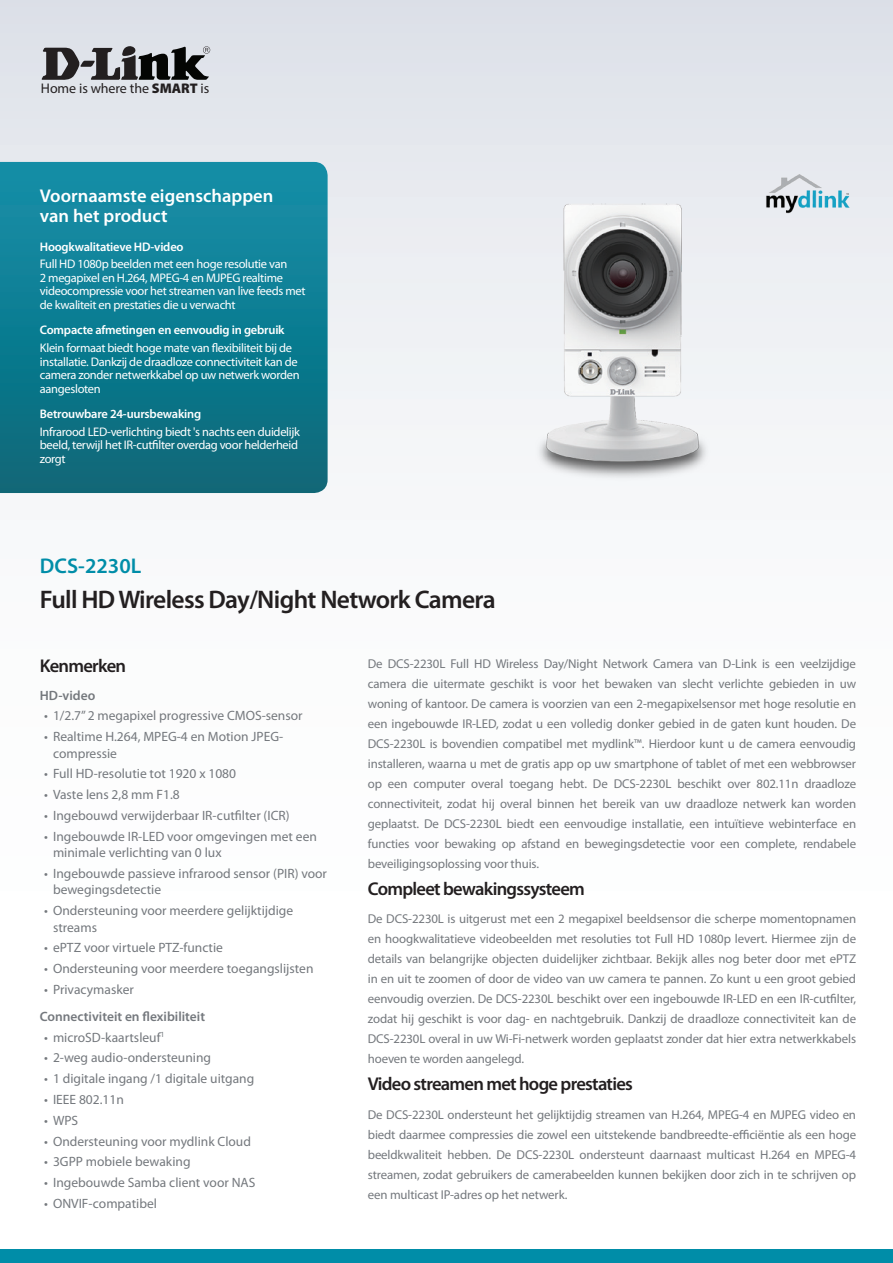
<style>
.page{position:relative;width:893px;height:1263px;background:#fff}
.page>*{position:absolute;margin:0;border:0;box-sizing:border-box;transform-origin:0 0}
.Product_Name__Cover{font:600 25.5px "Myriad Pro";letter-spacing:-.025em;color:#231f20}
.Model_Number__Cover{font:600 21.3px "Myriad Pro";color:#008da8}
.Description_Text{font:600 18.6px "Myriad Pro";letter-spacing:-.04em;color:#231f20}
.Highlights_Title{font:600 18.6px/20px "Myriad Pro";color:#fff}
.Features_Title{font:600 18.6px "Myriad Pro";letter-spacing:-.04em;color:#231f20}
.t1{font:13.95px "Myriad Pro";letter-spacing:-.005em;color:#231f20}
.t2{font:13.5px/16.5px "Myriad Pro";color:#74787d}
.Features_Category{font:600 13.5px "Myriad Pro";color:#74787d}
.Description_Text-2{font:12.9px/20px "Myriad Pro";letter-spacing:-.01em;color:#74787d;text-align:justify}
.Highlights_Text{font:12.45px/13.5px "Myriad Pro";letter-spacing:-.025em;color:#fff}
.Highlights_Category{font:600 12.45px "Myriad Pro";letter-spacing:-.015em;color:#fff}
.s1{font-weight:900}
</style>
<div class="page">
<div style="left:0;top:0;width:893px;height:1084px;background:linear-gradient(to bottom,#e3e6ec,#fff)"></div>
<div style="left:0;top:1249px;width:893px;height:14px;background:#008da8"></div>
<svg style="left:0;top:162px;width:328px;height:331px;background:#0f7c90"></svg>
<svg style="left:42px;top:46px;width:168px;height:34px;background:#737376"></svg>
<img style="left:514px;top:172px;width:217px;height:321px">
<img style="left:757px;top:163px;width:99px;height:59px">
<p class="t1" style="left:41px;top:80px;width:170px">Home is where the <span class="s1">SMART</span> is</p>
<p class="Highlights_Title" style="left:40px;top:185px;width:235px">Voornaamste eigenschappen van het product</p>
<p class="Highlights_Category" style="left:40px;top:238px;width:145px">Hoogkwalitatieve HD-video</p>
<p class="Highlights_Text" style="left:40px;top:257px;width:267px">Full HD 1080p beelden met een hoge resolutie van<br>2 megapixel en H.264, MPEG-4 en MJPEG realtime videocompressie voor het streamen van live feeds met de kwaliteit en prestaties die u verwacht</p>
<p class="Highlights_Category" style="left:40px;top:322px;width:246px">Compacte afmetingen en eenvoudig in gebruik</p>
<p class="Highlights_Text" style="left:40px;top:341px;width:261px">Klein formaat biedt hoge mate van flexibiliteit bij de installatie. Dankzij de draadloze connectiviteit kan de camera zonder netwerkkabel op uw netwerk worden aangesloten</p>
<p class="Highlights_Category" style="left:40px;top:406px;width:163px">Betrouwbare 24-uursbewaking</p>
<p class="Highlights_Text" style="left:40px;top:425px;width:262px">Infrarood LED-verlichting biedt 's nachts een duidelijk beeld, terwijl het IR-cutfilter overdag voor helderheid zorgt</p>
<p class="Model_Number__Cover" style="left:40px;top:552px;width:103px">DCS-2230L</p>
<p class="Product_Name__Cover" style="left:40px;top:583px;width:457px">Full HD Wireless Day/Night Network Camera</p>
<p class="Features_Title" style="left:40px;top:654px;width:88px">Kenmerken</p>
<p class="Features_Category" style="left:40px;top:686px;width:57px">HD-video</p>
<p class="t2" style="left:44px;top:707px;width:260px">• 1/2.7” 2 megapixel progressive CMOS-sensor</p>
<p class="t2" style="left:53px;top:728px;width:232px;text-indent:-9px">• Realtime H.264, MPEG-4 en Motion JPEG&shy;compressie</p>
<p class="t2" style="left:44px;top:765px;width:194px">• Full HD-resolutie tot 1920 x 1080</p>
<p class="t2" style="left:44px;top:786px;width:137px">• Vaste lens 2,8 mm F1.8</p>
<p class="t2" style="left:44px;top:807px;width:247px">• Ingebouwd verwijderbaar IR-cutfilter (ICR)</p>
<p class="t2" style="left:53px;top:827px;width:265px;text-indent:-9px">• Ingebouwde IR-LED voor omgevingen met een minimale verlichting van 0 lux</p>
<p class="t2" style="left:53px;top:865px;width:275px;text-indent:-9px">• Ingebouwde passieve infrarood sensor (PIR) voor bewegingsdetectie</p>
<p class="t2" style="left:53px;top:902px;width:242px;text-indent:-9px">• Ondersteuning voor meerdere gelijktijdige streams</p>
<p class="t2" style="left:44px;top:939px;width:180px">• ePTZ voor virtuele PTZ-functie</p>
<p class="t2" style="left:44px;top:960px;width:271px">• Ondersteuning voor meerdere toegangslijsten</p>
<p class="t2" style="left:44px;top:981px;width:91px">• Privacymasker</p>
<p class="Features_Category" style="left:40px;top:1008px;width:167px">Connectiviteit en flexibiliteit</p>
<p class="t2" style="left:44px;top:1029px;width:122px">• microSD-kaartsleuf<sup>1</sup></p>
<p class="t2" style="left:44px;top:1049px;width:168px">• 2-weg audio-ondersteuning</p>
<p class="t2" style="left:44px;top:1070px;width:212px">• 1 digitale ingang /1 digitale uitgang</p>
<p class="t2" style="left:44px;top:1091px;width:81px">• IEEE 802.11n</p>
<p class="t2" style="left:44px;top:1112px;width:36px">• WPS</p>
<p class="t2" style="left:44px;top:1132px;width:208px">• Ondersteuning voor mydlink Cloud</p>
<p class="t2" style="left:44px;top:1153px;width:148px">• 3GPP mobiele bewaking</p>
<p class="t2" style="left:44px;top:1174px;width:213px">• Ingebouwde Samba client voor NAS</p>
<p class="t2" style="left:44px;top:1195px;width:114px">• ONVIF-compatibel</p>
<p class="Description_Text-2" style="left:368px;top:654px;width:490px">De DCS-2230L Full HD Wireless Day/Night Network Camera van D-Link is een veelzijdige camera die uitermate geschikt is voor het bewaken van slecht verlichte gebieden in uw woning of kantoor. De camera is voorzien van een 2-megapixelsensor met hoge resolutie en een ingebouwde IR-LED, zodat u een volledig donker gebied in de gaten kunt houden. De DCS-2230L is bovendien compatibel met mydlink™. Hierdoor kunt u de camera eenvoudig installeren, waarna u met de gratis app op uw smartphone of tablet of met een webbrowser op een computer overal toegang hebt. De DCS-2230L beschikt over 802.11n draadloze connectiviteit, zodat hij overal binnen het bereik van uw draadloze netwerk kan worden geplaatst. De DCS-2230L biedt een eenvoudige installatie, een intuïtieve webinterface en functies voor bewaking op afstand en bewegingsdetectie voor een complete, rendabele beveiligingsoplossing voor thuis.</p>
<p class="Description_Text" style="left:368px;top:876px;width:219px">Compleet bewakingssysteem</p>
<p class="Description_Text-2" style="left:368px;top:909px;width:490px">De DCS-2230L is uitgerust met een 2 megapixel beeldsensor die scherpe momentopnamen en hoogkwalitatieve videobeelden met resoluties tot Full HD 1080p levert. Hiermee zijn de details van belangrijke objecten duidelijker zichtbaar. Bekijk alles nog beter door met ePTZ in en uit te zoomen of door de video van uw camera te pannen. Zo kunt u een groot gebied eenvoudig overzien. De DCS-2230L beschikt over een ingebouwde IR-LED en een IR-cutfilter, zodat hij geschikt is voor dag- en nachtgebruik. Dankzij de draadloze connectiviteit kan de DCS-2230L overal in uw Wi-Fi-netwerk worden geplaatst zonder dat hier extra netwerkkabels hoeven te worden aangelegd.</p>
<p class="Description_Text" style="left:368px;top:1072px;width:267px">Video streamen met hoge prestaties</p>
<p class="Description_Text-2" style="left:368px;top:1104px;width:490px">De DCS-2230L ondersteunt het gelijktijdig streamen van H.264, MPEG-4 en MJPEG video en biedt daarmee compressies die zowel een uitstekende bandbreedte-efficiëntie als een hoge beeldkwaliteit hebben. De DCS-2230L ondersteunt daarnaast multicast H.264 en MPEG-4 streamen, zodat gebruikers de camerabeelden kunnen bekijken door zich in te schrijven op een multicast IP-adres op het netwerk.</p>
</div>
